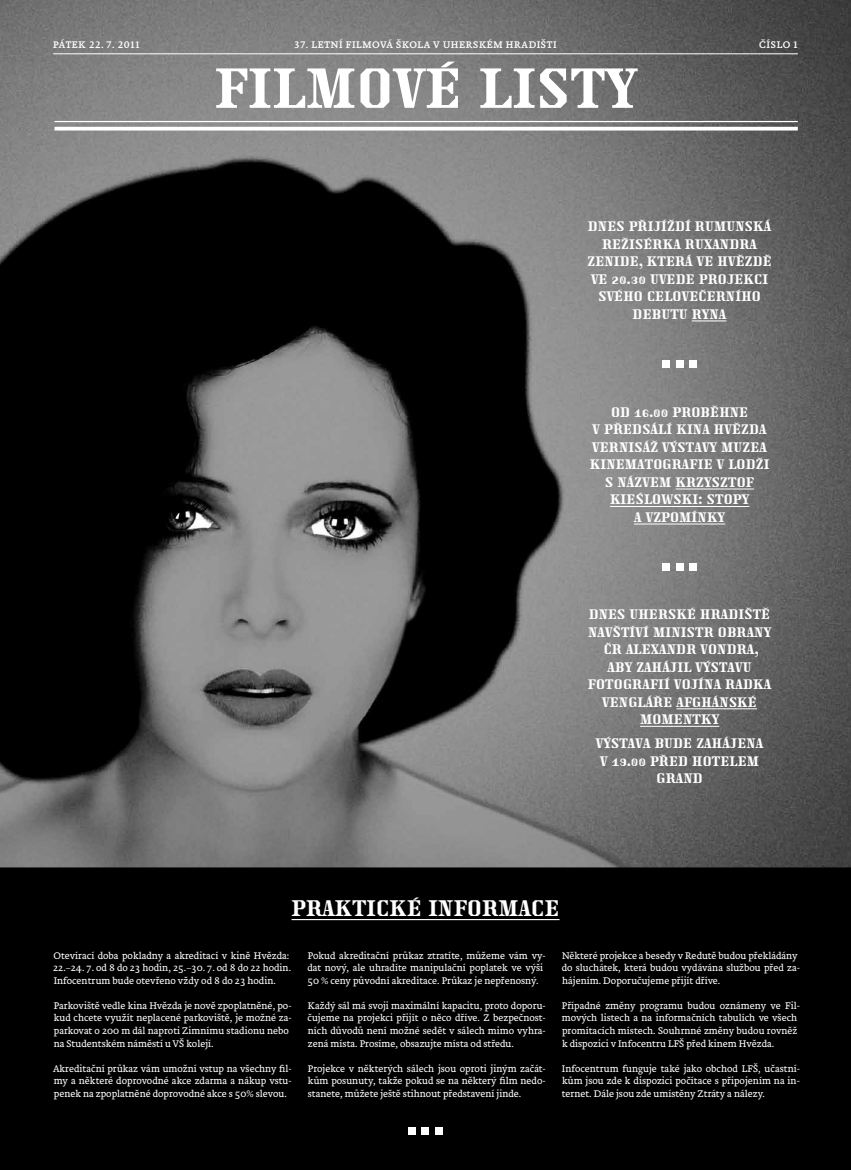
<style>
.page{position:relative;width:851px;height:1170px;background:#fff}
.page>*{position:absolute;margin:0;border:0;box-sizing:border-box;transform-origin:0 0}
.t1{font:56.25px "Traktoretka";letter-spacing:.015em;color:#fff}
.t2{font:22.5px "Traktoretka";letter-spacing:.015em;color:#fff}
.t3{font:13.75px/17.5px "Traktoretka";letter-spacing:.015em;color:#fff;text-align:center}
.t4{font:300 10px/12.5px "Brioni Text Std";color:#fff}
.t5{font:10px "Brioni Text Std";letter-spacing:.06em;color:#fff}
</style>
<div class="page">
<img style="left:0;top:0;width:850px;height:867px">
<hr style="left:53px;top:53px;width:744px;height:1px;background:#fff">
<hr style="left:54px;top:127px;width:743px;height:3px;background:#fff">
<hr style="left:54px;top:121px;width:743px;height:1px;background:#fff">
<div style="left:0;top:867px;width:850px;height:302px;background:#000"></div>
<hr style="left:291px;top:918px;width:268px;height:2px;background:#fff">
<div style="left:422px;top:1127px;width:7px;height:7px;background:#fff"></div>
<div style="left:435px;top:1127px;width:7px;height:7px;background:#fff"></div>
<div style="left:408px;top:1127px;width:7px;height:7px;background:#fff"></div>
<hr style="left:676px;top:708px;width:80px;height:1px;background:#fff">
<hr style="left:640px;top:726px;width:79px;height:1px;background:#fff">
<hr style="left:675px;top:488px;width:78px;height:1px;background:#fff">
<hr style="left:610px;top:506px;width:139px;height:1px;background:#fff">
<hr style="left:634px;top:523px;width:91px;height:1px;background:#fff">
<hr style="left:691px;top:320px;width:35px;height:1px;background:#fff">
<div style="left:676px;top:563px;width:7px;height:8px;background:#fff"></div>
<div style="left:689px;top:563px;width:7px;height:8px;background:#fff"></div>
<div style="left:662px;top:563px;width:7px;height:8px;background:#fff"></div>
<div style="left:676px;top:360px;width:7px;height:7px;background:#fff"></div>
<div style="left:689px;top:360px;width:7px;height:7px;background:#fff"></div>
<div style="left:662px;top:360px;width:7px;height:7px;background:#fff"></div>
<p class="t5" style="left:53px;top:38px;width:88px">PÁTEK 22. 7. 2011</p>
<p class="t5" style="left:294px;top:38px;width:264px">37. LETNÍ FILMOVÁ ŠKOLA V UHERSKÉM HRADIŠTI</p>
<p class="t5" style="left:759px;top:38px;width:40px">ČÍSLO 1</p>
<h1 class="t1" style="left:215px;top:57px;width:423px">FILMOVÉ LISTY</h1>
<h3 class="t3" style="left:587px;top:219px;width:186px">DNES PŘIJÍŽDÍ RUMUNSKÁ<br>REŽISÉRKA RUXANDRA<br>ZENIDE, KTERÁ VE HVĚZDĚ<br>VE 20.30 UVEDE PROJEKCI<br>SVÉHO CELOVEČERNÍHO<br>DEBUTU RYNA</h3>
<h3 class="t3" style="left:589px;top:404px;width:179px">OD 16.00 PROBĚHNE<br>V PŘEDSÁLÍ KINA HVĚZDA<br>VERNISÁŽ VÝSTAVY MUZEA<br>KINEMATOGRAFIE V LO DŽI<br>S NÁZVEM KRZYSZTOF<br>KIEŚLOWSKI: STOPY<br>A VZPOMÍNKY</h3>
<h3 class="t3" style="left:588px;top:607px;width:185px">DNES UHERSKÉ HRADIŠTĚ<br>NAVŠTÍVÍ MINISTR OBRANY<br>ČR ALEXANDR VONDRA,<br>ABY ZAHÁJIL VÝSTAVU<br>FOTOGRAFIÍ VOJÍNA RADKA<br>VENGLÁŘE AFGHÁNSKÉ<br>MOMENTKY</h3>
<h3 class="t3" style="left:595px;top:735px;width:169px">VÝSTAVA BUD E ZAHÁJENA<br>V 19.00 PŘED HOTELEM<br>GRAND</h3>
<h2 class="t2" style="left:291px;top:895px;width:269px">PRAKTICKÉ INFORMACE</h2>
<p class="t4" style="left:53px;top:949px;width:239px">Otevírací doba pokladny a akreditací v kině Hvězda:<br>22.–24. 7. od 8 do 23 hodin, 25.–30. 7. od 8 do 22 hodin.<br>Infocentrum bude otevřeno vždy od 8 do 23 hodin.</p>
<p class="t4" style="left:54px;top:999px;width:239px">Parkoviště vedle kina Hvězda je nově zpoplatněné, po&shy;kud chcete využít neplacené parkoviště, je možné za&shy;parkovat o 200 m dál naproti Zimnímu stadionu nebo na Studentském náměstí u VŠ kolejí.</p>
<p class="t4" style="left:53px;top:1062px;width:240px;text-align:justify">Akreditační průkaz vám umožní vstup na všechny fil&shy;my a některé doprovodné akce zdarma a nákup vstu&shy;penek na zpoplatněné doprovodné akce s 50% slevou.</p>
<p class="t4" style="left:307px;top:949px;width:240px">Pokud akreditační průkaz ztratíte, můžeme vám vy&shy;dat nový, ale uhradíte manipulační poplatek ve výši<br>50 % ceny původní akreditace. Průkaz je nepřenosný.</p>
<p class="t4" style="left:307px;top:999px;width:240px;text-align:justify">Každý sál má svoji maximální kapacitu, proto doporu&shy;čujeme na projekci přijít o něco dříve. Z bezpečnost&shy;ních důvodů není možné sedět v sálech mimo vyhra&shy;zená místa. Prosíme, obsazujte místa od středu.</p>
<p class="t4" style="left:308px;top:1062px;width:239px;text-align:justify">Projekce v některých sálech jsou oproti jiným začát&shy;kům posunuty, takže pokud se na některý film nedo&shy;stanete, můžete ještě stihnout představení jinde.</p>
<p class="t4" style="left:561px;top:949px;width:240px">Některé projekce a besedy v Redutě budou překládány do sluchátek, která budou vydávána službou před za&shy;hájením. Doporučujeme přijít dříve.</p>
<p class="t4" style="left:562px;top:999px;width:239px">Případné změny programu budou oznámeny ve Fil&shy;mových listech a na informačních tabulích ve všech promítacích místech. Souhrnné změny budou rovněž k dispozici v Infocentru LFŠ před kinem Hvězda.</p>
<p class="t4" style="left:562px;top:1062px;width:239px;text-align:justify">Infocentrum funguje také jako obchod LFŠ, učastní&shy;kům jsou zde k dispozici počítace s připojením na in&shy;ternet. Dále jsou zde umístěny Ztráty a nálezy.</p>
</div>
